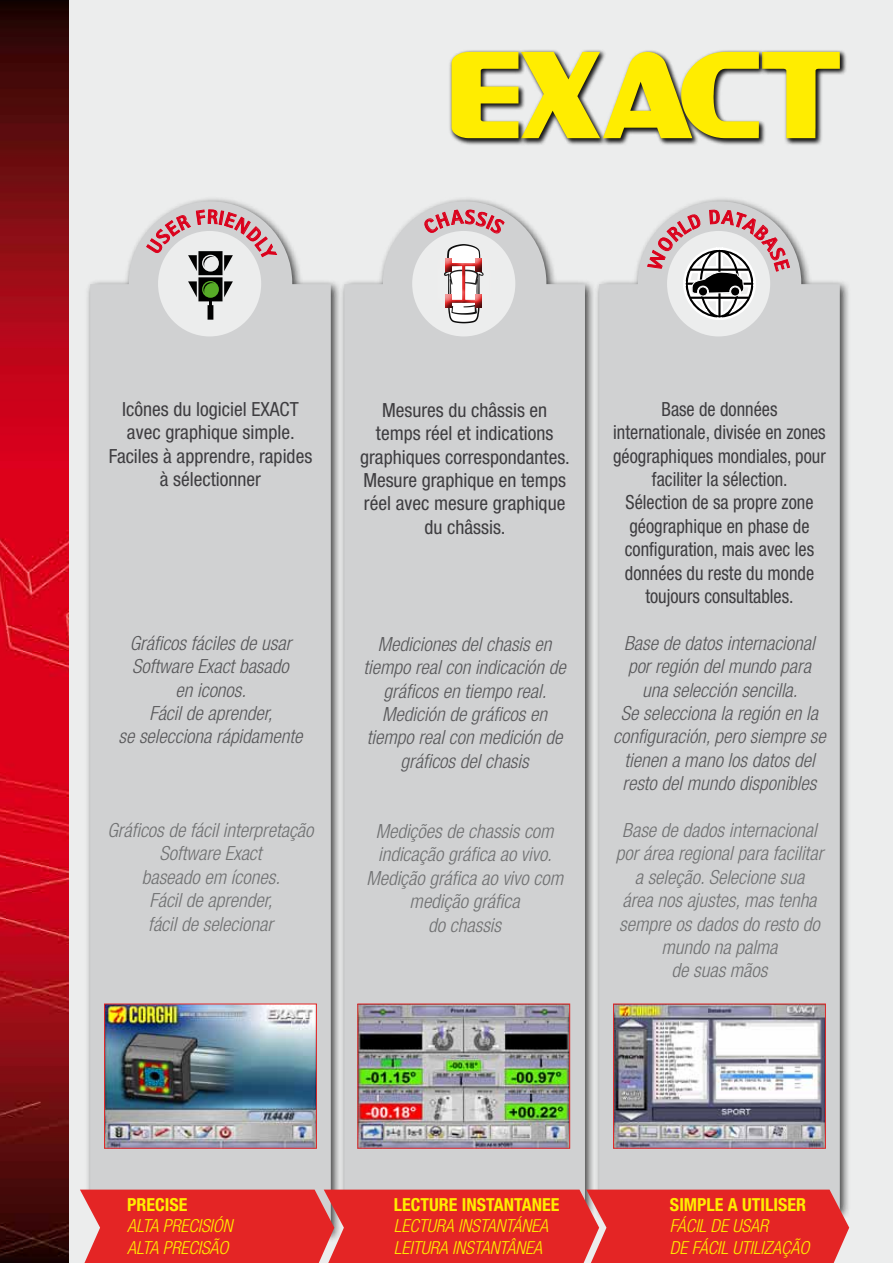
<style>
.page{position:relative;width:893px;height:1263px;background:#fff}
.page>*{position:absolute;margin:0;border:0;box-sizing:border-box;transform-origin:0 0}
.t1{font:italic 300 condensed 19.5px/23.4px "Helvetica Neue LT Std";color:#58585a;text-align:center}
.t2{font:italic 300 condensed 19.5px/23.4px "Helvetica Neue LT Std";color:#707172;text-align:center}
.t3{font:condensed 19.5px/23.4px "Helvetica Neue LT Std";color:#3e3d40;text-align:center;scale:.94 1}
.t4{font:condensed 19.5px/23.4px "Helvetica Neue LT Std";color:#3e3d40;text-align:center}
.t5{font:italic 300 condensed 18px "Helvetica Neue LT Std";color:#ffed00}
.t6{font:700 condensed 18px "Helvetica Neue LT Std";color:#ffed00}
</style>
<div class="page">
<div style="left:66px;top:0;width:827px;height:1263px;background:#eceded"></div>
<img style="left:0;top:0;width:69px;height:1263px">
<div style="left:85px;top:196px;width:257px;height:1046px;background:#000;opacity:.75"></div>
<div style="left:90px;top:201px;width:241px;height:988px;background:#d0d1d2"></div>
<div style="left:158px;top:231px;width:103px;height:105px;background:#eceded;border-radius:50%"></div>
<div style="left:339px;top:196px;width:257px;height:1025px;background:#000;opacity:.75"></div>
<div style="left:344px;top:201px;width:241px;height:988px;background:#d0d1d2"></div>
<div style="left:415px;top:229px;width:97px;height:108px;background:#fff;opacity:.75"></div>
<div style="left:443px;top:257px;width:40px;height:48px;background:#fff;opacity:.75"></div>
<div style="left:443px;top:259px;width:40px;height:52px;background:#000;opacity:.75"></div>
<div style="left:594px;top:196px;width:257px;height:1025px;background:#000;opacity:.75"></div>
<div style="left:599px;top:201px;width:241px;height:988px;background:#d0d1d2"></div>
<div style="left:450px;top:50px;width:397px;height:96px;background:#000;opacity:.75"></div>
<div style="left:759px;top:49px;width:87px;height:95px;background:#000;opacity:.75"></div>
<div style="left:600px;top:49px;width:98px;height:95px;background:#000;opacity:.75"></div>
<div style="left:518px;top:49px;width:88px;height:96px;background:#000;opacity:.75"></div>
<div style="left:678px;top:49px;width:87px;height:95px;background:#000;opacity:.75"></div>
<div style="left:448px;top:49px;width:76px;height:95px;background:#000;opacity:.75"></div>
<svg style="left:452px;top:52px;width:388px;height:86px"></svg>
<img style="left:106px;top:1005px;width:209px;height:142px">
<div style="left:104px;top:1003px;width:213px;height:146px;border:1px solid #e42525"></div>
<img style="left:359px;top:1005px;width:209px;height:142px">
<div style="left:357px;top:1003px;width:213px;height:146px;border:1px solid #e42525"></div>
<img style="left:615px;top:1005px;width:209px;height:142px">
<div style="left:613px;top:1003px;width:213px;height:146px;border:1px solid #e42525"></div>
<div style="left:80px;top:1189px;width:769px;height:74px;background:#e42525"></div>
<svg style="left:146px;top:196px;width:132px;height:124px"></svg>
<svg style="left:423px;top:209px;width:82px;height:26px;background:#d3aab0"></svg>
<svg style="left:647px;top:203px;width:143px;height:155px"></svg>
<p class="t4" style="left:109px;top:397px;width:205px">Icônes du logiciel EXACT avec graphique simple.<br>Faciles à apprendre, rapides à sélectionner</p>
<p class="t1" style="left:118px;top:632px;width:186px">Gráficos fáciles de usar<br>Software Exact basado<br>en iconos.<br>Fácil de aprender,<br>se selecciona rápidamente</p>
<p class="t2" style="left:107px;top:819px;width:208px">Gráficos de fácil interpretação<br>Software Exact<br>baseado em ícones.<br>Fácil de aprender,<br>fácil de selecionar</p>
<p class="t4" style="left:360px;top:398px;width:211px">Mesures du châssis en temps réel et indications graphiques correspondantes.<br>Mesure graphique en temps réel avec mesure graphique du châssis.</p>
<p class="t1" style="left:363px;top:633px;width:204px">Mediciones del chasis en tiempo real con indicación de gráficos en tiempo real.<br>Medición de gráficos en tiempo real con medición de gráficos del chasis</p>
<p class="t2" style="left:366px;top:820px;width:198px">Medições de chassis com indicação gráfica ao vivo.<br>Medição gráfica ao vivo com medição gráfica<br>do chassis</p>
<p class="t3" style="left:613px;top:397px;width:228px">Base de données internationale, divisée en zones géographiques mondiales, pour faciliter la sélection.<br>Sélection de sa propre zone géographique en phase de configuration, mais avec les données du reste du monde toujours consultables.</p>
<p class="t1" style="left:613px;top:632px;width:214px">Base de datos internacional por región del mundo para una selección sencilla.<br>Se selecciona la región en la configuración, pero siempre se tienen a mano los datos del resto del mundo disponibles</p>
<p class="t2" style="left:616px;top:819px;width:209px">Base de dados internacional por área regional para facilitar a seleção. Selecione sua<br>área nos ajustes, mas tenha sempre os dados do resto do mundo na palma<br>de suas mãos</p>
<p class="t6" style="left:127px;top:1193px;width:62px">PRECISE</p>
<p class="t6" style="left:394px;top:1193px;width:167px">LECTURE INSTANTANEE</p>
<p class="t6" style="left:670px;top:1193px;width:138px">SIMPLE A UTILISER</p>
<p class="t5" style="left:127px;top:1216px;width:107px">ALTA PRECISIÓN</p>
<p class="t5" style="left:394px;top:1216px;width:156px">LECTURA INSTANTÁNEA</p>
<p class="t5" style="left:670px;top:1216px;width:100px">FÁCIL DE USAR</p>
<p class="t5" style="left:127px;top:1237px;width:103px">ALTA PRECISÃO</p>
<p class="t5" style="left:394px;top:1237px;width:68px">LEITURA instant</p>
<p class="t5" style="left:507px;top:1237px;width:17px">ânea</p>
<p class="t5" style="left:670px;top:1237px;width:141px">DE FÁCIL UTILIZAÇÃO</p>
</div>
